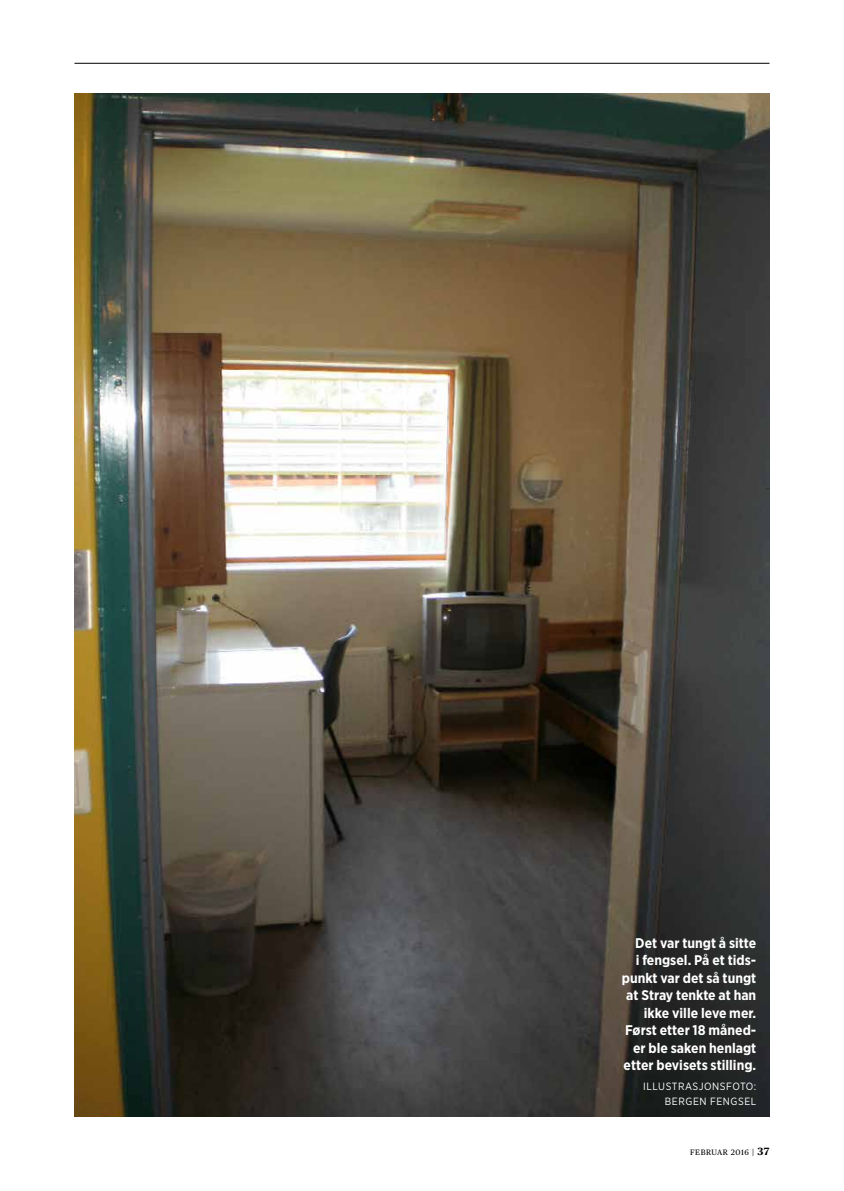
<style>
.page{position:relative;width:844px;height:1191px;background:#fff}
.page>*{position:absolute;margin:0;border:0;box-sizing:border-box;transform-origin:0 0}
.t1{font:700 14px/17.5px "Gotham Narrow";color:#fff;text-align:right}
.t2{font:10.5px/14.9px "Gotham Narrow";letter-spacing:.05em;color:#fff;text-align:right}
.t3{font:7.88px "Publico Text";letter-spacing:.065em;color:#000}
.s1{font-size:8.58px}
.s2{font-weight:700;font-size:10.5px}
</style>
<div class="page">
<hr style="left:74px;top:63px;width:695px;height:1px;background:#000">
<img style="left:74px;top:94px;width:695px;height:1022px">
<p class="t1" style="left:621px;top:934px;width:136px">Det var tungt å sitte<br>i fengsel. På et tids&shy;punkt var det så tungt at Stray tenkte at han ikke ville leve mer.<br>Først etter 18 måned&shy;er ble saken henlagt etter bevisets stilling.</p>
<p class="t2" style="left:643px;top:1078px;width:114px">ILLUSTRASJONSFOTO:<br>BERGEN FENGSEL</p>
<p class="t3" style="left:690px;top:1147px;width:81px">FEBRUAR 2016 <span class="s1">|</span> <span class="s2">37</span></p>
</div>
